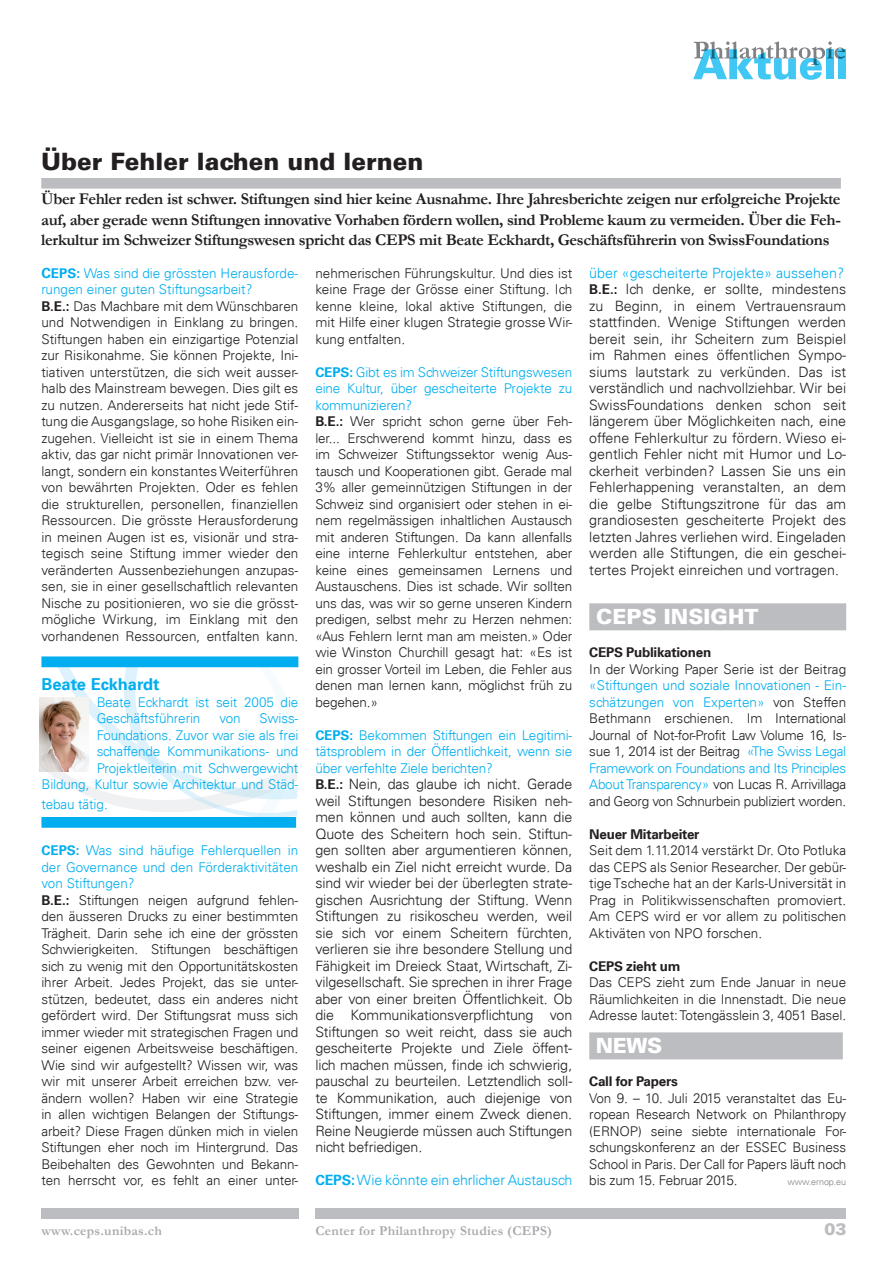
<style>
.page{position:relative;width:893px;height:1263px;background:#fff}
.page>*{position:absolute;margin:0;border:0;box-sizing:border-box;transform-origin:0 0}
.t1{font:900 24px "Univers LT";color:#231f20}
.t2{font:900 21px "Univers LT";color:#fff}
.t3{font:700 16.5px/20.7px "Garamond";letter-spacing:-.02em;color:#231f20;text-align:justify}
.t4{font:700 16.5px "Univers 65";color:#00aeef}
.t5{font:900 16.5px "Univers LT";color:#bcbdc0}
.t6{font:300 14.25px/16.5px "Univers 45";color:#231f20;text-align:justify}
.t7{font:300 14.25px "Univers 45";letter-spacing:-.01em;color:#00aeef}
.t8{font:300 13.5px/16.5px "Univers 45";letter-spacing:-.01em;color:#231f20;text-align:justify}
.t9{font:300 13.5px/16.5px "Univers 45";letter-spacing:-.01em;color:#00aeef}
.t10{font:700 13.5px "Univers 65";letter-spacing:-.02em;color:#231f20}
.t11{font:700 13.5px "Garamond";letter-spacing:.02em;color:#a8a9ad}
.t12{font:300 9px "Univers 45";letter-spacing:-.01em;color:#808285}
.s1{font-family:"Univers 65";font-weight:700;font-size:14.25px;color:#00aeef}
.s2{font-family:"Univers 65";font-weight:700;color:#00aeef}
.s3{color:#00aeef}
.s4{font-family:"Univers 65";font-weight:700}
.s5{font-family:"Univers 65";font-weight:700;font-size:13.5px}
</style>
<div class="page">
<svg style="left:41px;top:667px;width:256px;height:155px"></svg>
<div style="left:315px;top:1208px;width:531px;height:10px;background:#bcbdc0"></div>
<div style="left:41px;top:1208px;width:257px;height:10px;background:#bcbdc0"></div>
<div style="left:838px;top:49px;width:8px;height:30px;background:#40c7f4"></div>
<svg style="left:693px;top:41px;width:152px;height:39px"></svg>
<div style="left:41px;top:178px;width:800px;height:11px;background:#bcbdc0"></div>
<div style="left:589px;top:603px;width:257px;height:27px;background:#bcbdc0"></div>
<div style="left:589px;top:1032px;width:254px;height:27px;background:#bcbdc0"></div>
<div style="left:41px;top:656px;width:257px;height:11px;background:#00aeef"></div>
<div style="left:41px;top:817px;width:255px;height:11px;background:#00aeef"></div>
<img style="left:39px;top:698px;width:49px;height:73px">
<h1 class="t1" style="left:41px;top:146px;width:384px">Über Fehler lachen und lernen</h1>
<p class="t3" style="left:41px;top:188px;width:801px">Über Fehler reden ist schwer. Stiftungen sind hier keine Ausnahme. Ihre Jahresberichte zeigen nur erfolgreiche Projekte auf, aber gerade wenn Stiftungen innovative Vorhaben fördern wollen, sind Probleme kaum zu vermeiden. Über die Feh&shy;lerkultur im Schweizer Stiftungswesen spricht das CEPS mit Beate Eckhardt, Geschäftsführerin von SwissFoundations</p>
<p class="t8" style="left:41px;top:265px;width:258px;text-align:left"><span class="s1">C</span><span class="s2">EPS:</span> <span class="s3">Was sind die grössten Herausforde&shy;rungen einer guten Stiftungsarbeit?<br></span><span class="s4">B.E.:</span> Das Machbare mit dem Wünschbaren und Notwendigen in Einklang zu bringen.<br>Stiftungen haben ein einzigartige Potenzial zur Risikonahme. Sie können Projekte, Ini&shy;tiativen unterstützen, die sich weit ausser&shy;halb des Mainstream bewegen. Dies gilt es zu nutzen. Andererseits hat nicht jede Stif&shy;tung die Ausgangslage, so hohe Risiken ein&shy;zugehen. Vielleicht ist sie in einem Thema aktiv, das gar nicht primär Innovationen ver&shy;langt, sondern ein konstantes Weiterführen von bewährten Projekten. Oder es fehlen die strukturellen, personellen, finanziellen Ressourcen. Die grösste Herausforderung in meinen Augen ist es, visionär und stra&shy;tegisch seine Stiftung immer wieder den veränderten Aussenbeziehungen anzupas&shy;sen, sie in einer gesellschaftlich relevanten Nische zu positionieren, wo sie die grösst&shy;mögliche Wirkung, im Einklang mit den vorhandenen Ressourcen, entfalten kann.</p>
<p class="t6" style="left:589px;top:265px;width:258px;text-align:left"><span class="s3">über «gescheiterte Projekte» aussehen?<br></span><span class="s5">B.E.:</span> Ich denke, er sollte, mindestens zu Beginn, in einem Vertrauensraum stattfinden. Wenige Stiftungen werden bereit sein, ihr Scheitern zum Beispiel im Rahmen eines öffentlichen Sympo&shy;siums lautstark zu verkünden. Das ist verständlich und nachvollziehbar. Wir bei SwissFoundations denken schon seit längerem über Möglichkeiten nach, eine offene Fehlerkultur zu fördern. Wieso ei&shy;gentlich Fehler nicht mit Humor und Lo&shy;ckerheit verbinden? Lassen Sie uns ein Fehlerhappening veranstalten, an dem die gelbe Stiftungszitrone für das am grandiosesten gescheiterte Projekt des letzten Jahres verliehen wird. Eingeladen werden alle Stiftungen, die ein geschei&shy;tertes Projekt einreichen und vortragen.</p>
<p class="t8" style="left:315px;top:265px;width:258px">nehmerischen Führungskultur. Und dies ist keine Frage der Grösse einer Stiftung. Ich kenne kleine, lokal aktive Stiftungen, die mit Hilfe einer klugen Strategie grosse Wir&shy;kung entfalten.</p>
<p class="t8" style="left:315px;top:364px;width:258px;text-align:left"><span class="s2">CEPS:</span> <span class="s3">Gibt es im Schweizer Stiftungswesen eine Kultur, über gescheiterte Projekte zu kommunizieren?<br></span><span class="s4">B.E.:</span> Wer spricht schon gerne über Feh&shy;ler... Erschwerend kommt hinzu, dass es im Schweizer Stiftungssektor wenig Aus&shy;tausch und Kooperationen gibt. Gerade mal 3% aller gemeinnützigen Stiftungen in der Schweiz sind organisiert oder stehen in ei&shy;nem regelmässigen inhaltlichen Austausch mit anderen Stiftungen. Da kann allenfalls eine interne Fehlerkultur entstehen, aber keine eines gemeinsamen Lernens und Austauschens. Dies ist schade. Wir sollten uns das, was wir so gerne unseren Kindern predigen, selbst mehr zu Herzen nehmen: «Aus Fehlern lernt man am meisten.» Oder wie Winston Churchill gesagt hat: «Es ist ein grosser Vorteil im Leben, die Fehler aus denen man lernen kann, möglichst früh zu begehen.»</p>
<p class="t9" style="left:315px;top:727px;width:258px;text-align:justify"><span class="s4">CEPS:</span> Bekommen Stiftungen ein Legitimi&shy;tätsproblem in der Öffentlichkeit, wenn sie über verfehlte Ziele berichten?</p>
<p class="t6" style="left:315px;top:776px;width:258px"><span class="s5">B.E.:</span> Nein, das glaube ich nicht. Gerade weil Stiftungen besondere Risiken neh&shy;men können und auch sollten, kann die Quote des Scheitern hoch sein. Stiftun&shy;gen sollten aber argumentieren können, weshalb ein Ziel nicht erreicht wurde. Da sind wir wieder bei der überlegten strate&shy;gischen Ausrichtung der Stiftung. Wenn Stiftungen zu risikoscheu werden, weil sie sich vor einem Scheitern fürchten, verlieren sie ihre besondere Stellung und Fähigkeit im Dreieck Staat, Wirtschaft, Zi&shy;vilgesellschaft. Sie sprechen in ihrer Frage aber von einer breiten Öffentlichkeit. Ob die Kommunikationsverpflichtung von Stiftungen so weit reicht, dass sie auch gescheiterte Projekte und Ziele öffent&shy;lich machen müssen, finde ich schwierig, pauschal zu beurteilen. Letztendlich soll&shy;te Kommunikation, auch diejenige von Stiftungen, immer einem Zweck dienen.<br>Reine Neugierde müssen auch Stiftungen nicht befriedigen.</p>
<p class="t7" style="left:315px;top:1172px;width:258px"><span class="s4">CEPS:</span> Wie könnte ein ehrlicher Austausch</p>
<h2 class="t2" style="left:596px;top:604px;width:164px">CEPS INSIGHT</h2>
<p class="t10" style="left:589px;top:645px;width:123px">CEPS Publikationen</p>
<p class="t8" style="left:589px;top:661px;width:258px">In der Working Paper Serie ist der Beitrag</p>
<p class="t8" style="left:589px;top:677px;width:258px"><span class="s3">«Stiftungen und soziale Innovationen - Ein&shy;schätzungen von Experten»</span> von Steffen Bethmann erschienen. Im International Journal of Not-for-Profit Law Volume 16, Is&shy;sue 1, 2014 ist der Beitrag <span class="s3">«The Swiss Legal Framework on Foundations and Its Principles About Transparency»</span> von Lucas R. Arrivillaga and Georg von Schnurbein publiziert worden.</p>
<p class="t10" style="left:589px;top:826px;width:112px">Neuer Mitarbeiter</p>
<p class="t8" style="left:589px;top:842px;width:258px">Seit dem 1.11.2014 verstärkt Dr. Oto Potluka das CEPS als Senior Researcher. Der gebür&shy;tige Tscheche hat an der Karls-Universität in Prag in Politikwissenschaften promoviert.<br>Am CEPS wird er vor allem zu politischen Aktiväten von NPO forschen.</p>
<p class="t10" style="left:589px;top:958px;width:93px">CEPS zieht um</p>
<p class="t8" style="left:589px;top:974px;width:258px">Das CEPS zieht zum Ende Januar in neue Räumlichkeiten in die Innenstadt. Die neue Adresse lautet: Totengässlein 3, 4051 Basel.</p>
<h2 class="t2" style="left:596px;top:1033px;width:68px">NEWS</h2>
<p class="t10" style="left:589px;top:1074px;width:90px">Call for Papers</p>
<p class="t8" style="left:589px;top:1090px;width:258px">Von 9. – 10. Juli 2015 veranstaltet das Eu&shy;ropean Research Network on Philanthropy (ERNOP) seine siebte internationale For&shy;schungskonferenz an der ESSEC Business School in Paris. Der Call for Papers läuft noch bis zum 15. Februar 2015.</p>
<p class="t4" style="left:41px;top:675px;width:120px">Beate Eckhardt</p>
<p class="t9" style="left:97px;top:694px;width:203px">Beate Eckhardt ist seit 2005 die<br>Geschäftsführerin</p>
<p class="t9" style="left:41px;top:710px;width:258px;text-align:right">Swiss-<br>Foundations. Zuvor war sie als frei schaffende Kommunikations- und<br>Projektleiterin mit Schwergewicht<br>Bildung, Kultur sowie Architektur und Städ-</p>
<p class="t9" style="left:41px;top:796px;width:68px">tebau tätig.</p>
<p class="t9" style="left:219px;top:710px;width:23px">von</p>
<p class="t8" style="left:41px;top:842px;width:258px;text-align:left"><span class="s2">CEPS:</span> <span class="s3">Was sind häufige Fehlerquellen in der Governance und den Förderaktivitäten von Stiftungen?<br></span><span class="s4">B.E.:</span> Stiftungen neigen aufgrund fehlen&shy;den äusseren Drucks zu einer bestimmten Trägheit. Darin sehe ich eine der grössten Schwierigkeiten. Stiftungen beschäftigen sich zu wenig mit den Opportunitätskosten ihrer Arbeit. Jedes Projekt, das sie unter&shy;stützen, bedeutet, dass ein anderes nicht gefördert wird. Der Stiftungsrat muss sich immer wieder mit strategischen Fragen und seiner eigenen Arbeitsweise beschäftigen.<br>Wie sind wir aufgestellt? Wissen wir, was wir mit unserer Arbeit erreichen bzw. ver&shy;ändern wollen? Haben wir eine Strategie in allen wichtigen Belangen der Stiftungs&shy;arbeit? Diese Fragen dünken mich in vielen Stiftungen eher noch im Hintergrund. Das Beibehalten des Gewohnten und Bekann&shy;ten herrscht vor, es fehlt an einer unter-</p>
<p class="t12" style="left:787px;top:1177px;width:60px">www.ernop.eu</p>
<p class="t11" style="left:41px;top:1221px;width:122px">www.ceps.unibas.ch</p>
<p class="t11" style="left:315px;top:1221px;width:238px">Center for Philanthropy Studies (CEPS)</p>
<p class="t5" style="left:824px;top:1219px;width:24px">03</p>
</div>
